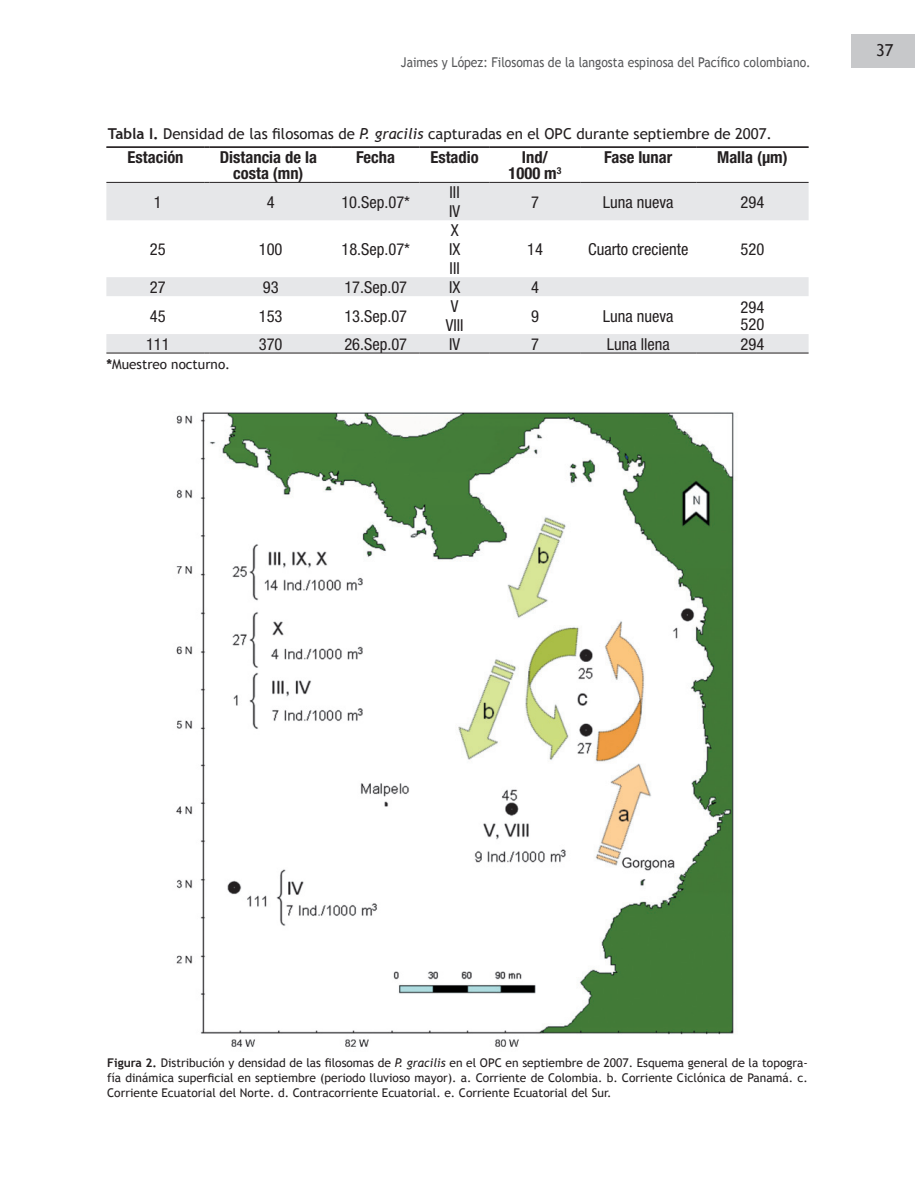
<style>
.page{position:relative;width:915px;height:1191px;background:#fff}
.page>*{position:absolute;margin:0;border:0;box-sizing:border-box;transform-origin:0 0}
.t1{font:condensed 16.5px/18.9px "Helvetica Neue";color:#231f20}
.t2{font:700 condensed 16.5px/16.5px "Helvetica Neue";color:#231f20;text-align:center}
.t3{font:16.5px "Trebuchet MS";color:#231f20}
.t4{font:15px "Trebuchet MS";color:#231f20}
.t5{font:13.5px "Trebuchet MS";color:#57585a;scale:.9 1}
.t6{font:13.5px "Trebuchet MS";color:#231f20}
.t7{font:12px/15px "Trebuchet MS";color:#231f20;text-align:justify}
.s1{font-weight:700}
.s2{font-style:italic}
</style>
<div class="page">
<div style="left:850px;top:34px;width:64px;height:34px;background:#c7c8ca"></div>
<svg style="left:106px;top:183px;width:702px;height:170px"></svg>
<hr style="left:106px;top:353px;width:99px;height:1px;background:#231f20">
<hr style="left:209px;top:353px;width:123px;height:1px;background:#231f20">
<hr style="left:332px;top:353px;width:87px;height:1px;background:#231f20">
<hr style="left:419px;top:353px;width:70px;height:1px;background:#231f20">
<hr style="left:489px;top:353px;width:91px;height:1px;background:#231f20">
<hr style="left:580px;top:353px;width:116px;height:1px;background:#231f20">
<hr style="left:696px;top:353px;width:112px;height:1px;background:#231f20">
<hr style="left:106px;top:147px;width:99px;height:1px;background:#231f20">
<hr style="left:209px;top:147px;width:123px;height:1px;background:#231f20">
<hr style="left:332px;top:147px;width:87px;height:1px;background:#231f20">
<hr style="left:419px;top:147px;width:70px;height:1px;background:#231f20">
<hr style="left:489px;top:147px;width:91px;height:1px;background:#231f20">
<hr style="left:580px;top:147px;width:116px;height:1px;background:#231f20">
<hr style="left:696px;top:147px;width:112px;height:1px;background:#231f20">
<hr style="left:106px;top:182px;width:99px;height:1px;background:#231f20">
<hr style="left:209px;top:182px;width:123px;height:1px;background:#231f20">
<hr style="left:332px;top:182px;width:87px;height:1px;background:#231f20">
<hr style="left:419px;top:182px;width:70px;height:1px;background:#231f20">
<hr style="left:489px;top:182px;width:91px;height:1px;background:#231f20">
<hr style="left:580px;top:182px;width:116px;height:1px;background:#231f20">
<hr style="left:696px;top:182px;width:112px;height:1px;background:#231f20">
<img style="left:176px;top:412px;width:558px;height:635px">
<p class="t5" style="left:401px;top:55px;width:456px">Jaimes y López: Filosomas de la langosta espinosa del Pacífico colombiano.</p>
<p class="t4" style="left:108px;top:124px;width:665px"><span class="s1">Tabla I.</span> Densidad de las filosomas de <span class="s2">P. gracilis</span> capturadas en el OPC durante septiembre de 2007.</p>
<p class="t2" style="left:128px;top:149px;width:57px">Estación</p>
<p class="t2" style="left:220px;top:149px;width:99px">Distancia de la costa (mn)</p>
<p class="t2" style="left:356px;top:149px;width:40px">Fecha</p>
<p class="t2" style="left:430px;top:149px;width:50px">Estadio</p>
<p class="t2" style="left:508px;top:149px;width:54px">Ind/<br>1000 m<sup>3</sup></p>
<p class="t2" style="left:604px;top:149px;width:70px">Fase lunar</p>
<p class="t2" style="left:716px;top:149px;width:72px">Malla (μm)</p>
<p class="t1" style="left:154px;top:192px;width:9px">1</p>
<p class="t1" style="left:266px;top:192px;width:9px">4</p>
<p class="t1" style="left:341px;top:192px;width:70px">10.Sep.07*</p>
<p class="t1" style="left:449px;top:183px;width:4px">III</p>
<p class="t1" style="left:531px;top:192px;width:9px">7</p>
<p class="t1" style="left:602px;top:192px;width:72px">Luna nueva</p>
<p class="t1" style="left:740px;top:192px;width:25px">294</p>
<p class="t1" style="left:449px;top:202px;width:12px">IV</p>
<p class="t1" style="left:150px;top:240px;width:17px">25</p>
<p class="t1" style="left:259px;top:240px;width:25px">100</p>
<p class="t1" style="left:341px;top:240px;width:70px">18.Sep.07*</p>
<p class="t1" style="left:449px;top:221px;width:13px">X<br>IX</p>
<p class="t1" style="left:449px;top:259px;width:4px">III</p>
<p class="t1" style="left:527px;top:240px;width:17px">14</p>
<p class="t1" style="left:588px;top:240px;width:102px">Cuarto creciente</p>
<p class="t1" style="left:740px;top:240px;width:25px">520</p>
<p class="t1" style="left:150px;top:278px;width:17px">27</p>
<p class="t1" style="left:263px;top:278px;width:17px">93</p>
<p class="t1" style="left:344px;top:278px;width:64px">17.Sep.07</p>
<p class="t1" style="left:449px;top:278px;width:13px">IX</p>
<p class="t1" style="left:531px;top:278px;width:9px">4</p>
<p class="t1" style="left:150px;top:306px;width:17px">45</p>
<p class="t1" style="left:259px;top:306px;width:25px">153</p>
<p class="t1" style="left:344px;top:306px;width:64px">13.Sep.07</p>
<p class="t1" style="left:450px;top:297px;width:9px">V</p>
<p class="t1" style="left:740px;top:298px;width:25px">294</p>
<p class="t1" style="left:531px;top:306px;width:9px">9</p>
<p class="t1" style="left:602px;top:306px;width:72px">Luna nueva</p>
<p class="t1" style="left:445px;top:316px;width:12px">VIII</p>
<p class="t1" style="left:740px;top:314px;width:25px">520</p>
<p class="t1" style="left:146px;top:335px;width:25px">111</p>
<p class="t1" style="left:259px;top:335px;width:25px">370</p>
<p class="t1" style="left:344px;top:335px;width:64px">26.Sep.07</p>
<p class="t1" style="left:449px;top:335px;width:12px">IV</p>
<p class="t1" style="left:531px;top:335px;width:9px">7</p>
<p class="t1" style="left:606px;top:335px;width:64px">Luna llena</p>
<p class="t1" style="left:740px;top:335px;width:25px">294</p>
<p class="t6" style="left:106px;top:356px;width:125px"><span class="s1">*</span>Muestreo nocturno.</p>
<p class="t3" style="left:875px;top:40px;width:19px">37</p>
<p class="t7" style="left:107px;top:1055px;width:702px"><span class="s1">Figura 2.</span> Distribución y densidad de las filosomas de <span class="s2">P. gracilis</span> en el OPC en septiembre de 2007. Esquema general de la topogra&shy;fía dinámica superficial en septiembre (periodo lluvioso mayor). a. Corriente de Colombia. b. Corriente ciclónica de Panamá. c.<br>Corriente ecuatorial del norte. d. Contracorriente ecuatorial. e. Corriente ecuatorial del sur.</p>
</div>
